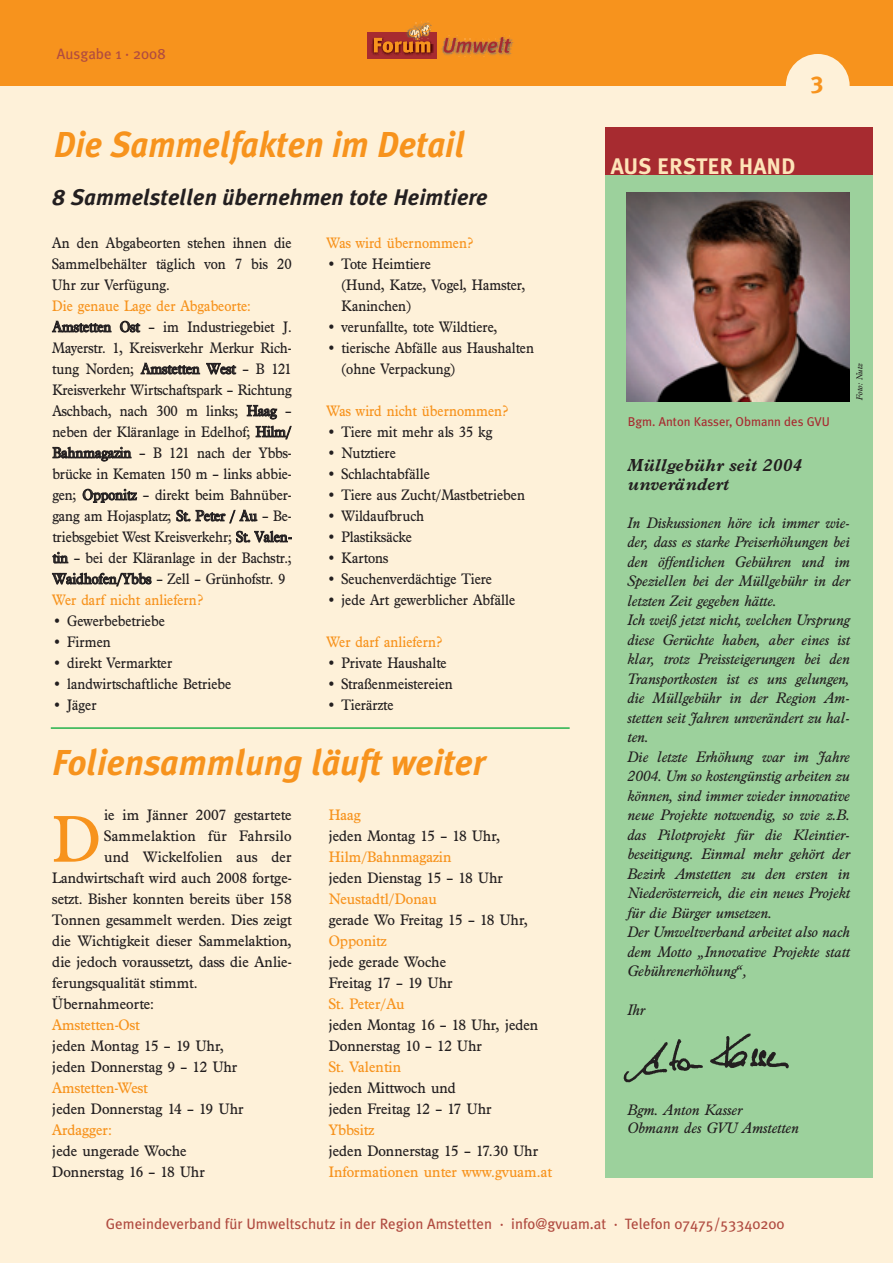
<style>
.page{position:relative;width:893px;height:1263px;background:#fff}
.page>*{position:absolute;margin:0;border:0;box-sizing:border-box;transform-origin:0 0}
.t1{font:68.4px "P760 Roman";color:#f7931d}
.t2{font:italic 700 36px "Meta Plus";color:#f7931d}
.t3{font:italic 700 36px "Meta Plus";color:#f7931d;scale:.95 1}
.t4{font:700 24px "Meta Plus";color:#f7931d}
.t5{font:italic 700 22.5px "Meta Plus";color:#231f20}
.t6{font:700 22.5px "Meta Plus";color:#fee4b8}
.t7{font:italic 700 18px/19.5px "P760 Roman";letter-spacing:-.005em;color:#231f20}
.t8{font:15.75px/21px "P760 Roman";color:#231f20;text-align:justify;scale:.95 1}
.t9{font:italic 15.75px/19.5px "P760 Roman";letter-spacing:-.005em;color:#231f20}
.t10{font:15.75px/21px "P760 Roman";color:#231f20}
.t11{font:15.75px "P760 Roman";color:#f7931d}
.t12{font:15.75px "P760 Roman";color:#f7931d;scale:.95 1}
.t13{font:15.75px "P760 Roman";letter-spacing:.02em;color:#231f20}
.t14{font:15px "Meta Plus";color:#b04b40}
.t15{font:12.75px "Meta Plus";color:#a72b30}
.t16{font:italic 9px "P760 Roman";color:#231f20}
</style>
<div class="page">
<div style="left:0;top:0;width:892px;height:1263px;background:#fef1d9"></div>
<div style="left:0;top:0;width:892px;height:85px;background:#f7931d"></div>
<div style="left:786px;top:54px;width:63px;height:64px;background:#fef1d9;border-radius:50%"></div>
<div style="left:367px;top:32px;width:70px;height:27px;background:#a72b30"></div>
<svg style="left:443px;top:34px;width:70px;height:23px"></svg>
<img style="left:432px;top:44px;width:2px;height:9px">
<svg style="left:371px;top:21px;width:61px;height:35px"></svg>
<div style="left:605px;top:128px;width:268px;height:1050px;background:#9cd19c"></div>
<div style="left:605px;top:128px;width:268px;height:47px;background:#a72b30"></div>
<img style="left:627px;top:193px;width:223px;height:209px">
<img style="left:623px;top:1033px;width:166px;height:50px">
<hr style="left:51px;top:727px;width:519px;height:2px;background:#23b24b">
<p class="t14" style="left:57px;top:48px;width:110px">Ausgabe 1 · 2008</p>
<h2 class="t3" style="left:54px;top:130px;width:434px">Die Sammelfakten im Detail</h2>
<h3 class="t5" style="left:52px;top:188px;width:437px">8 Sammelstellen übernehmen tote Heimtiere</h3>
<p class="t8" style="left:52px;top:234px;width:253px">An den Abgabeorten stehen ihnen die Sammelbehälter täglich von 7 bis 20<br>Uhr zur Verfügung.</p>
<p class="t12" style="left:52px;top:300px;width:211px">Die genaue Lage der Abgabeorte:</p>
<p class="t8" style="left:52px;top:318px;width:254px">Amstetten Ost – im Industriegebiet J.<br>Mayerstr. 1, Kreisverkehr Merkur Rich&shy;tung Norden; Amstetten West – B 121<br>Kreisverkehr Wirtschaftspark – Richtung Aschbach, nach 300 m links; Haag – neben der Kläranlage in Edelhof; Hilm/ Bahnmagazin – B 121 nach der Ybbs&shy;brücke in Kematen 150 m – links abbie&shy;gen; Opponitz – direkt beim Bahnüber&shy;gang am Hojasplatz; St. Peter / Au – Be&shy;triebsgebiet West Kreisverkehr; St. Valen&shy;tin – bei der Kläranlage in der Bachstr.; Waidhofen/Ybbs – Zell – Grünhofstr. 9</p>
<p class="t12" style="left:52px;top:594px;width:161px">Wer darf nicht anliefern?</p>
<p class="t8" style="left:52px;top:612px;width:120px">• Gewerbebetriebe</p>
<p class="t8" style="left:52px;top:633px;width:63px">• Firmen</p>
<p class="t8" style="left:52px;top:654px;width:128px">• direkt Vermarkter</p>
<p class="t8" style="left:52px;top:675px;width:190px">• landwirtschaftliche Betriebe</p>
<p class="t8" style="left:52px;top:696px;width:48px">• Jäger</p>
<p class="t12" style="left:326px;top:237px;width:157px">Was wird übernommen?</p>
<p class="t8" style="left:341px;top:255px;width:195px;text-align:left;text-indent:-15px">• Tote Heimtiere<br>(Hund, Katze, Vogel, Hamster,<br>Kaninchen)</p>
<p class="t8" style="left:326px;top:318px;width:181px">• verunfallte, tote Wildtiere,</p>
<p class="t8" style="left:341px;top:339px;width:204px;text-indent:-15px">• tierische Abfälle aus Haushalten (ohne Verpackung)</p>
<p class="t12" style="left:326px;top:405px;width:193px">Was wird nicht übernommen?</p>
<p class="t8" style="left:326px;top:423px;width:176px">• Tiere mit mehr als 35 kg</p>
<p class="t8" style="left:326px;top:444px;width:74px">• Nutztiere</p>
<p class="t8" style="left:326px;top:465px;width:110px">• Schlachtabfälle</p>
<p class="t8" style="left:326px;top:486px;width:210px">• Tiere aus Zucht/Mastbetrieben</p>
<p class="t8" style="left:326px;top:507px;width:104px">• Wildaufbruch</p>
<p class="t8" style="left:326px;top:528px;width:91px">• Plastiksäcke</p>
<p class="t8" style="left:326px;top:549px;width:67px">• Kartons</p>
<p class="t8" style="left:326px;top:570px;width:176px">• Seuchenverdächtige Tiere</p>
<p class="t8" style="left:326px;top:591px;width:200px">• jede Art gewerblicher Abfälle</p>
<p class="t12" style="left:326px;top:636px;width:124px">Wer darf anliefern?</p>
<p class="t8" style="left:326px;top:654px;width:128px">• Private Haushalte</p>
<p class="t8" style="left:326px;top:675px;width:135px">• Straßenmeistereien</p>
<p class="t8" style="left:326px;top:696px;width:72px">• Tierärzte</p>
<h2 class="t2" style="left:52px;top:747px;width:435px">Foliensammlung läuft weiter</h2>
<h1 class="t1" style="left:52px;top:815px;width:50px">D</h1>
<p class="t10" style="left:104px;top:805px;width:189px">ie im Jänner 2007 gestartete</p>
<p class="t13" style="left:104px;top:830px;width:189px">Sammelaktion für Fahrsilo</p>
<p class="t10" style="left:104px;top:847px;width:189px">und Wickelfolien aus der</p>
<p class="t10" style="left:52px;top:868px;width:241px">Landwirtschaft wird auch 2008 fortge-</p>
<p class="t10" style="left:52px;top:889px;width:241px">setzt. Bisher konnten bereits über 158</p>
<p class="t10" style="left:52px;top:910px;width:241px">Tonnen gesammelt werden. Dies zeigt</p>
<p class="t10" style="left:52px;top:931px;width:241px">die Wichtigkeit dieser Sammelaktion,</p>
<p class="t10" style="left:52px;top:952px;width:241px">die jedoch voraussetzt, dass die Anlie-</p>
<p class="t10" style="left:52px;top:973px;width:147px">ferungsqualität stimmt.</p>
<p class="t10" style="left:52px;top:994px;width:103px">Übernahmeorte:</p>
<p class="t11" style="left:52px;top:1019px;width:89px">Amstetten-Ost</p>
<p class="t10" style="left:52px;top:1036px;width:187px">jeden Montag 15 – 19 Uhr, jeden Donnerstag 9 – 12 Uhr</p>
<p class="t11" style="left:52px;top:1082px;width:97px">Amstetten-West</p>
<p class="t10" style="left:52px;top:1099px;width:193px">jeden Donnerstag 14 – 19 Uhr</p>
<p class="t11" style="left:52px;top:1124px;width:61px">Ardagger:</p>
<p class="t10" style="left:52px;top:1141px;width:154px">jede ungerade Woche<br>Donnerstag 16 – 18 Uhr</p>
<p class="t11" style="left:329px;top:809px;width:34px">Haag</p>
<p class="t10" style="left:329px;top:826px;width:173px">jeden Montag 15 – 18 Uhr,</p>
<p class="t11" style="left:329px;top:851px;width:124px">Hilm/Bahnmagazin</p>
<p class="t10" style="left:329px;top:868px;width:176px">jeden Dienstag 15 – 18 Uhr</p>
<p class="t11" style="left:329px;top:893px;width:110px">Neustadtl/Donau</p>
<p class="t10" style="left:329px;top:910px;width:201px">gerade Wo Freitag 15 – 18 Uhr,</p>
<p class="t11" style="left:329px;top:935px;width:59px">Opponitz</p>
<p class="t10" style="left:329px;top:952px;width:125px">jede gerade Woche<br>Freitag 17 – 19 Uhr</p>
<p class="t11" style="left:329px;top:998px;width:77px">St. Peter/Au</p>
<p class="t10" style="left:329px;top:1015px;width:211px">jeden Montag 16 – 18 Uhr, jeden<br>Donnerstag 10 – 12 Uhr</p>
<p class="t11" style="left:329px;top:1061px;width:74px">St. Valentin</p>
<p class="t10" style="left:329px;top:1078px;width:164px">jeden Mittwoch und jeden Freitag 12 – 17 Uhr</p>
<p class="t11" style="left:329px;top:1124px;width:47px">Ybbsitz</p>
<p class="t10" style="left:329px;top:1141px;width:211px">jeden Donnerstag 15 – 17.30 Uhr</p>
<p class="t11" style="left:329px;top:1166px;width:225px">Informationen unter www.gvuam.at</p>
<h3 class="t4" style="left:811px;top:72px;width:14px">3</h3>
<h3 class="t6" style="left:611px;top:157px;width:186px">AUS ERSTER HAND</h3>
<p class="t16" style="left:856px;top:400px;width:38px;rotate:-90deg">Foto: Nutz</p>
<p class="t15" style="left:628px;top:417px;width:204px">Bgm. Anton Kasser, Obmann des GVU</p>
<p class="t7" style="left:628px;top:456px;width:176px">Müllgebühr seit 2004 unverändert</p>
<p class="t9" style="left:628px;top:514px;width:224px">In Diskussionen höre ich immer wie&shy;der, dass es starke Preiserhöhungen bei den öffentlichen Gebühren und im Speziellen bei der Müllgebühr in der letzten Zeit gegeben hätte.<br>Ich weiß jetzt nicht, welchen Ursprung diese Gerüchte haben, aber eines ist klar, trotz Preissteigerungen bei den Transportkosten ist es uns gelungen, die Müllgebühr in der Region Am&shy;stetten seit Jahren unverändert zu hal&shy;ten.<br>Die letzte Erhöhung war im Jahre 2004. Um so kostengünstig arbeiten zu können, sind immer wieder innovative neue Projekte notwendig, so wie z.B. das Pilotprojekt für die Kleintier&shy;beseitigung. Einmal mehr gehört der Bezirk Amstetten zu den ersten in Niederösterreich, die ein neues Projekt für die Bürger umsetzen.<br>Der Umweltverband arbeitet also nach dem Motto „Innovative Projekte statt Gebührenerhöhung“,</p>
<p class="t9" style="left:628px;top:1001px;width:19px">Ihr</p>
<p class="t9" style="left:628px;top:1102px;width:173px;line-height:18px">Bgm. Anton Kasser<br>Obmann des GVU Amstetten</p>
<p class="t14" style="left:106px;top:1219px;width:680px">Gemeindeverband für Umweltschutz in der Region Amstetten · info@gvuam.at · Telefon 07475/53340200</p>
</div>
